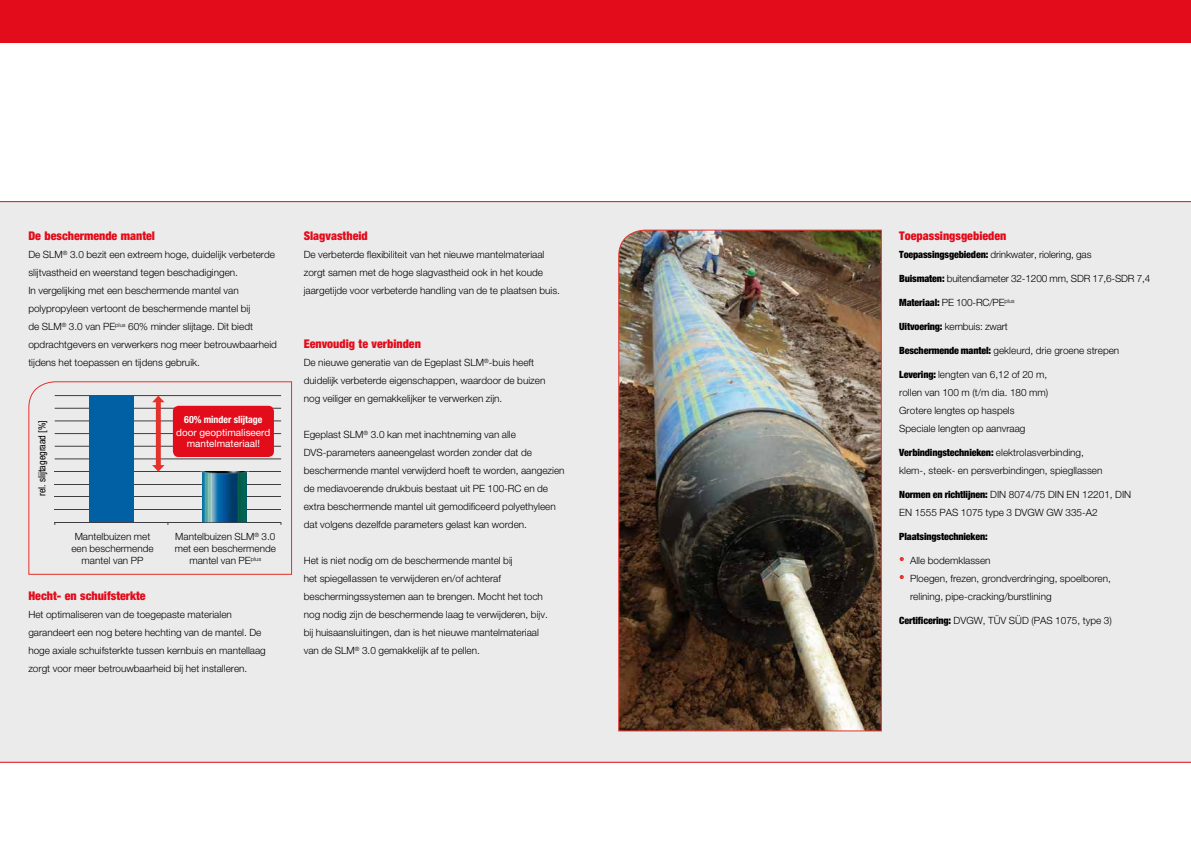
<style>
.page{position:relative;width:1191px;height:842px;background:#fff}
.page>*{position:absolute;margin:0;border:0;box-sizing:border-box;transform-origin:0 0}
.t1{font:900 condensed 12px "Helvetica Neue LT";color:#e30c1b}
.t2{font:300 10px/18px "Helvetica Neue LT";color:#000}
.t3{font:900 condensed 10px "Helvetica Neue LT";letter-spacing:-.015em;color:#000}
.t4{font:300 9.9px/12px "Helvetica Neue LT";color:#000;text-align:center}
.t5{font:9.9px/10.9px "Helvetica Neue LT";color:#fff;text-align:center}
.t6{font:condensed 9.9px "Helvetica Neue LT";color:#000}
.t7{font:700 condensed 9.9px "Helvetica Neue LT";color:#fff}
.s1{font-weight:900;font-stretch:condensed}
.s2{font-family:"Helvetica";font-weight:400;font-size:14px;color:#e4312b}
</style>
<div class="page">
<div style="left:0;top:201px;width:1191px;height:562px;background:#ebebec"></div>
<div style="left:0;top:0;width:1191px;height:43px;background:#e30c1b"></div>
<svg style="left:899px;top:556px;width:5px;height:6px"></svg>
<svg style="left:899px;top:574px;width:5px;height:6px"></svg>
<svg style="left:28px;top:381px;width:264px;height:194px;background:#e8e3e4"></svg>
<hr style="left:55px;top:395px;width:226px;height:1px;background:#3e3d40">
<hr style="left:55px;top:408px;width:226px;height:1px;background:#3e3d40">
<hr style="left:55px;top:421px;width:226px;height:1px;background:#3e3d40">
<hr style="left:55px;top:433px;width:226px;height:1px;background:#3e3d40">
<hr style="left:55px;top:446px;width:226px;height:1px;background:#3e3d40">
<hr style="left:55px;top:459px;width:226px;height:1px;background:#3e3d40">
<hr style="left:55px;top:471px;width:226px;height:1px;background:#3e3d40">
<hr style="left:55px;top:484px;width:226px;height:1px;background:#3e3d40">
<hr style="left:55px;top:497px;width:226px;height:1px;background:#3e3d40">
<hr style="left:55px;top:509px;width:226px;height:1px;background:#3e3d40">
<hr style="left:55px;top:522px;width:226px;height:1px;background:#3e3d40">
<div style="left:89px;top:396px;width:44px;height:126px;background:#0060a3"></div>
<svg style="left:152px;top:396px;width:12px;height:76px"></svg>
<img style="left:201px;top:471px;width:47px;height:52px">
<img style="left:201px;top:484px;width:47px;height:1px">
<img style="left:201px;top:497px;width:47px;height:1px">
<img style="left:201px;top:509px;width:47px;height:1px">
<div style="left:173px;top:406px;width:101px;height:51px;background:#e30c1b;border-radius:6px"></div>
<img style="left:618px;top:229px;width:264px;height:503px">
<p class="t1" style="left:28px;top:228px;width:128px">De beschermende mantel</p>
<p class="t2" style="left:28px;top:245px;width:250px">De SLM<sup>®</sup> 3.0 bezit een extreem hoge, duidelijk verbeterde slijtvastheid en weerstand tegen beschadigingen.<br>In vergelijking met een beschermende mantel van polypropyleen vertoont de beschermende mantel bij<br>de SLM<sup>®</sup> 3.0 van PE<sup>plus</sup> 60% minder slijtage. Dit biedt opdrachtgevers en verwerkers nog meer betrouwbaarheid tijdens het toepassen en tijdens gebruik.</p>
<p class="t6" style="left:36px;top:496px;width:77px;rotate:-90deg">rel. slijtagegraad [%]</p>
<p class="t7" style="left:184px;top:414px;width:80px">60% minder slijtage</p>
<p class="t5" style="left:176px;top:427px;width:96px">door geoptimaliseerd mantelmateriaal!</p>
<p class="t4" style="left:71px;top:530px;width:84px">Mantelbuizen met een beschermende</p>
<p class="t2" style="left:82px;top:551px;width:63px">mantel van PP</p>
<p class="t4" style="left:175px;top:530px;width:103px;text-align:left">Mantelbuizen SLM<sup>®</sup> 3.0 met een beschermende</p>
<p class="t2" style="left:189px;top:551px;width:73px">mantel van PE<sup>plus</sup></p>
<p class="t1" style="left:28px;top:588px;width:119px">Hecht- en schuifsterkte</p>
<p class="t2" style="left:28px;top:605px;width:239px">Het optimaliseren van de toegepaste materialen garandeert een nog betere hechting van de mantel. De hoge axiale schuifsterkte tussen kernbuis en mantellaag zorgt voor meer betrouwbaarheid bij het installeren.</p>
<p class="t1" style="left:304px;top:228px;width:66px">Slagvastheid</p>
<p class="t2" style="left:304px;top:245px;width:258px">De verbeterde flexibiliteit van het nieuwe mantelmateriaal zorgt samen met de hoge slagvastheid ook in het koude jaargetijde voor verbeterde handling van de te plaatsen buis.</p>
<p class="t1" style="left:304px;top:336px;width:119px">Eenvoudig te verbinden</p>
<p class="t2" style="left:304px;top:353px;width:243px">De nieuwe generatie van de Egeplast SLM<sup>®</sup>-buis heeft duidelijk verbeterde eigenschappen, waardoor de buizen nog veiliger en gemakkelijker te verwerken zijn.</p>
<p class="t2" style="left:304px;top:425px;width:262px">Egeplast SLM<sup>®</sup> 3.0 kan met inachtneming van alle DVS-parameters aaneengelast worden zonder dat de beschermende mantel verwijderd hoeft te worden, aangezien de mediavoerende drukbuis bestaat uit PE 100-RC en de extra beschermende mantel uit gemodificeerd polyethyleen dat volgens dezelfde parameters gelast kan worden.</p>
<p class="t2" style="left:304px;top:551px;width:245px">Het is niet nodig om de beschermende mantel bij<br>het spiegellassen te verwijderen en/of achteraf beschermingssystemen aan te brengen. Mocht het toch nog nodig zijn de beschermende laag te verwijderen, bijv. bij huisaansluitingen, dan is het nieuwe mantelmateriaal van de SLM<sup>®</sup> 3.0 gemakkelijk af te pellen.</p>
<p class="t1" style="left:899px;top:228px;width:109px">Toepassingsgebieden</p>
<p class="t2" style="left:899px;top:245px;width:194px"><span class="s1">Toepassingsgebieden:</span> drinkwater, riolering, gas</p>
<p class="t2" style="left:899px;top:269px;width:253px"><span class="s1">Buismaten:</span> buitendiameter 32-1200 mm, SDR 17,6-SDR 7,4</p>
<p class="t2" style="left:899px;top:293px;width:117px"><span class="s1">Materiaal:</span> PE 100-RC/PE<sup>plus</sup></p>
<p class="t2" style="left:899px;top:317px;width:110px"><span class="s1">Uitvoering:</span> kernbuis: zwart</p>
<p class="t2" style="left:899px;top:341px;width:221px"><span class="s1">Beschermende mantel:</span> gekleurd, drie groene strepen</p>
<p class="t2" style="left:899px;top:365px;width:151px"><span class="s1">Levering:</span> lengten van 6,12 of 20 m, rollen van 100 m (t/m dia. 180 mm)<br>Grotere lengtes op haspels<br>Speciale lengten op aanvraag</p>
<p class="t2" style="left:899px;top:443px;width:205px"><span class="s1">Verbindingstechnieken:</span> elektrolasverbinding, klem-, steek- en persverbindingen, spiegllassen</p>
<p class="t2" style="left:899px;top:485px;width:233px"><span class="s1">Normen en richtlijnen:</span> DIN 8074/75 DIN EN 12201, DIN<br>EN 1555 PAS 1075 type 3 DVGW GW 335-A2</p>
<p class="t3" style="left:899px;top:530px;width:90px">Plaatsingstechnieken:</p>
<p class="t2" style="left:899px;top:551px;width:93px"><span class="s2">•</span> Alle bodemklassen</p>
<p class="t2" style="left:910px;top:569px;width:202px;text-indent:-11px"><span class="s2">•</span> Ploegen, frezen, grondverdringing, spoelboren, relining, pipe-cracking/burstlining</p>
<p class="t2" style="left:899px;top:611px;width:214px"><span class="s1">Certificering:</span> DVGW, TÜV SÜD (PAS 1075, type 3)</p>
</div>
